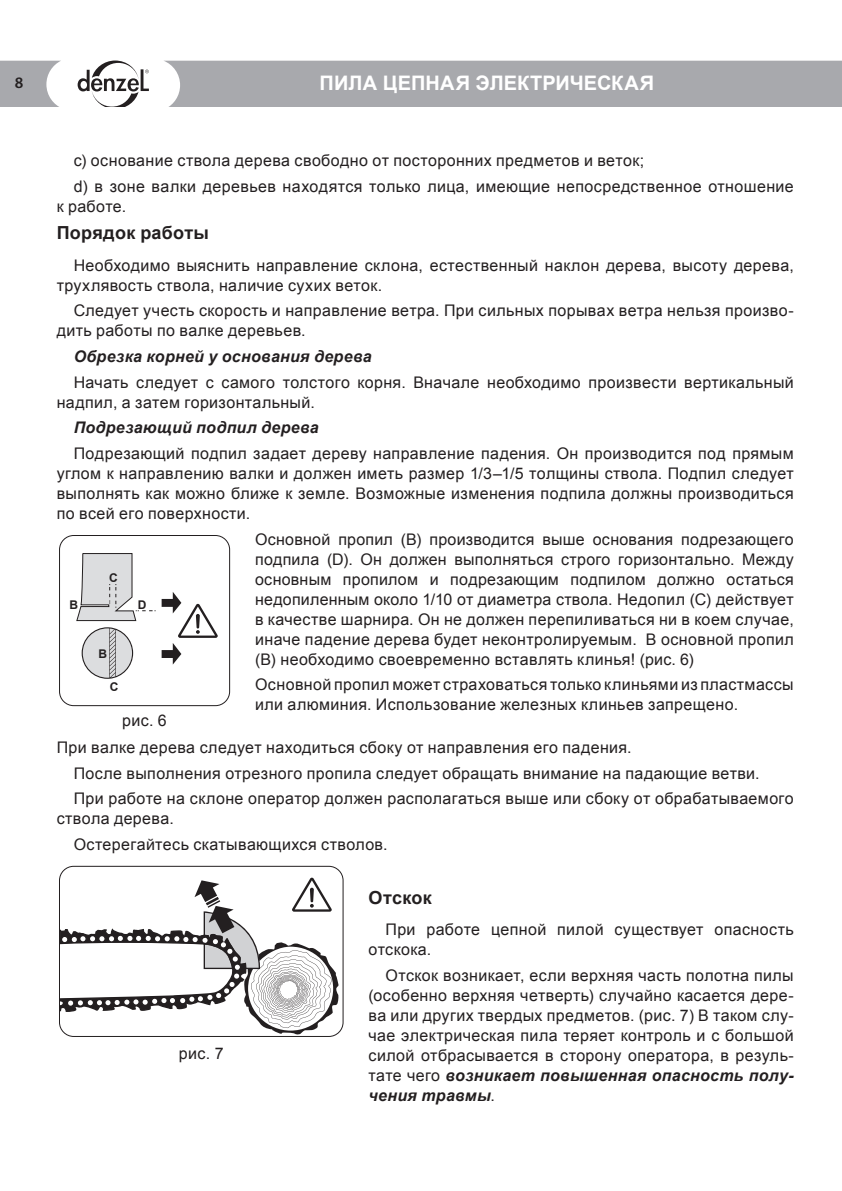
<style>
.page{position:relative;width:842px;height:1191px;background:#fff}
.page>*{position:absolute;margin:0;border:0;box-sizing:border-box;transform-origin:0 0}
.t1{font:700 20px "Arial";letter-spacing:.005em;color:#fff}
.t2{font:700 18px "Arial";letter-spacing:.015em;color:#231f20}
.t3{font:16px/20px "Arial";letter-spacing:.025em;color:#231f20}
.t4{font:italic 700 16px "Arial";letter-spacing:.02em;color:#231f20}
.t5{font:600 16px "Myriad Pro";color:#231f20}
.t6{font:700 12px "Arial";color:#231f20}
.s1{font-weight:700;font-style:italic}
</style>
<div class="page">
<div style="left:164px;top:61px;width:678px;height:45px;background:#a8a9ad"></div>
<svg style="left:0;top:61px;width:60px;height:45px"></svg>
<svg style="left:78px;top:61px;width:71px;height:45px"></svg>
<div style="left:59px;top:865px;width:285px;height:172px;border:1px solid #231f20;border-radius:14px"></div>
<svg style="left:59px;top:877px;width:280px;height:158px"></svg>
<svg style="left:82px;top:627px;width:51px;height:52px"></svg>
<svg style="left:162px;top:592px;width:56px;height:72px"></svg>
<svg style="left:76px;top:553px;width:80px;height:68px"></svg>
<div style="left:59px;top:535px;width:171px;height:171px;border:1px solid #231f20;border-radius:14px"></div>
<p class="t5" style="left:15px;top:72px;width:10px">8</p>
<p class="t1" style="left:320px;top:69px;width:336px">ПИЛА ЦЕПНАЯ ЭЛЕКТРИЧЕСКАЯ</p>
<p class="t3" style="left:74px;top:148px;width:722px;line-height:25.6px">c) основание ствола дерева свободно от посторонних предметов и веток;<br>d) в зоне валки деревьев находятся только лица, имеющие непосредственное отношение</p>
<p class="t3" style="left:57px;top:196px;width:71px">к работе.</p>
<p class="t2" style="left:57px;top:221px;width:154px">Порядок работы</p>
<p class="t3" style="left:57px;top:255px;width:739px;text-indent:17px">Необходимо выяснить направление склона, естественный наклон дерева, высоту дерева, трухлявость ствола, наличие сухих веток.</p>
<p class="t3" style="left:57px;top:301px;width:739px;text-indent:17px">Следует учесть скорость и направление ветра. При сильных порывах ветра нельзя произво&shy;дить работы по валке деревьев.</p>
<p class="t4" style="left:74px;top:346px;width:300px">Обрезка корней у основания дерева</p>
<p class="t3" style="left:57px;top:372px;width:738px;text-indent:17px">Начать следует с самого толстого корня. Вначале необходимо произвести вертикальный надпил, а затем горизонтальный.</p>
<p class="t4" style="left:74px;top:417px;width:247px">Подрезающий подпил дерева</p>
<p class="t3" style="left:57px;top:443px;width:739px;text-align:justify;text-indent:17px">Подрезающий подпил задает дереву направление падения. Он производится под прямым углом к направлению валки и должен иметь размер 1/3–1/5 толщины ствола. Подпил следует выполнять как можно ближе к земле. Возможные изменения подпила должны производиться по всей его поверхности.</p>
<p class="t3" style="left:255px;top:529px;width:540px;text-align:justify">Основной пропил (В) производится выше основания подрезающего подпила (D). Он должен выполняться строго горизонтально. Между основным пропилом и подрезающим подпилом должно остаться недопиленным около 1/10 от диаметра ствола. Недопил (С) действует в качестве шарнира. Он не должен перепиливаться ни в коем случае, иначе падение дерева будет неконтролируемым. В основной пропил (В) необходимо своевременно вставлять клинья! (рис. 6)</p>
<p class="t3" style="left:255px;top:675px;width:540px">Основной пропил может страховаться только клиньями из пластмассы или алюминия. Использование железных клиньев запрещено.</p>
<p class="t3" style="left:74px;top:735px;width:722px;line-height:25.6px;text-indent:-17px">При валке дерева следует находиться сбоку от направления его падения.<br>После выполнения отрезного пропила следует обращать внимание на падающие ветви.<br>При работе на склоне оператор должен располагаться выше или сбоку от обрабатываемого</p>
<p class="t3" style="left:74px;top:806px;width:315px;line-height:25.6px;text-indent:-17px">ствола дерева.<br>Остерегайтесь скатывающихся стволов.</p>
<p class="t6" style="left:109px;top:569px;width:10px">C</p>
<p class="t6" style="left:69px;top:596px;width:10px">B</p>
<p class="t6" style="left:138px;top:596px;width:10px">D</p>
<p class="t6" style="left:98px;top:645px;width:10px">B</p>
<p class="t6" style="left:110px;top:678px;width:10px">C</p>
<p class="t3" style="left:122px;top:710px;width:46px">рис. 6</p>
<p class="t3" style="left:179px;top:1044px;width:46px">рис. 7</p>
<p class="t2" style="left:369px;top:885px;width:65px">Отскок</p>
<p class="t3" style="left:369px;top:919px;width:427px;text-indent:17px">При работе цепной пилой существует опасность отскока.</p>
<p class="t3" style="left:369px;top:965px;width:427px;text-align:justify;text-indent:17px">Отскок возникает, если верхняя часть полотна пилы (особенно верхняя четверть) случайно касается дере&shy;ва или других твердых предметов. (рис. 7) В таком слу&shy;чае электрическая пила теряет контроль и с большой силой отбрасывается в сторону оператора, в резуль&shy;тате чего <span class="s1">возникает повышенная опасность полу&shy;чения травмы</span>.</p>
</div>
